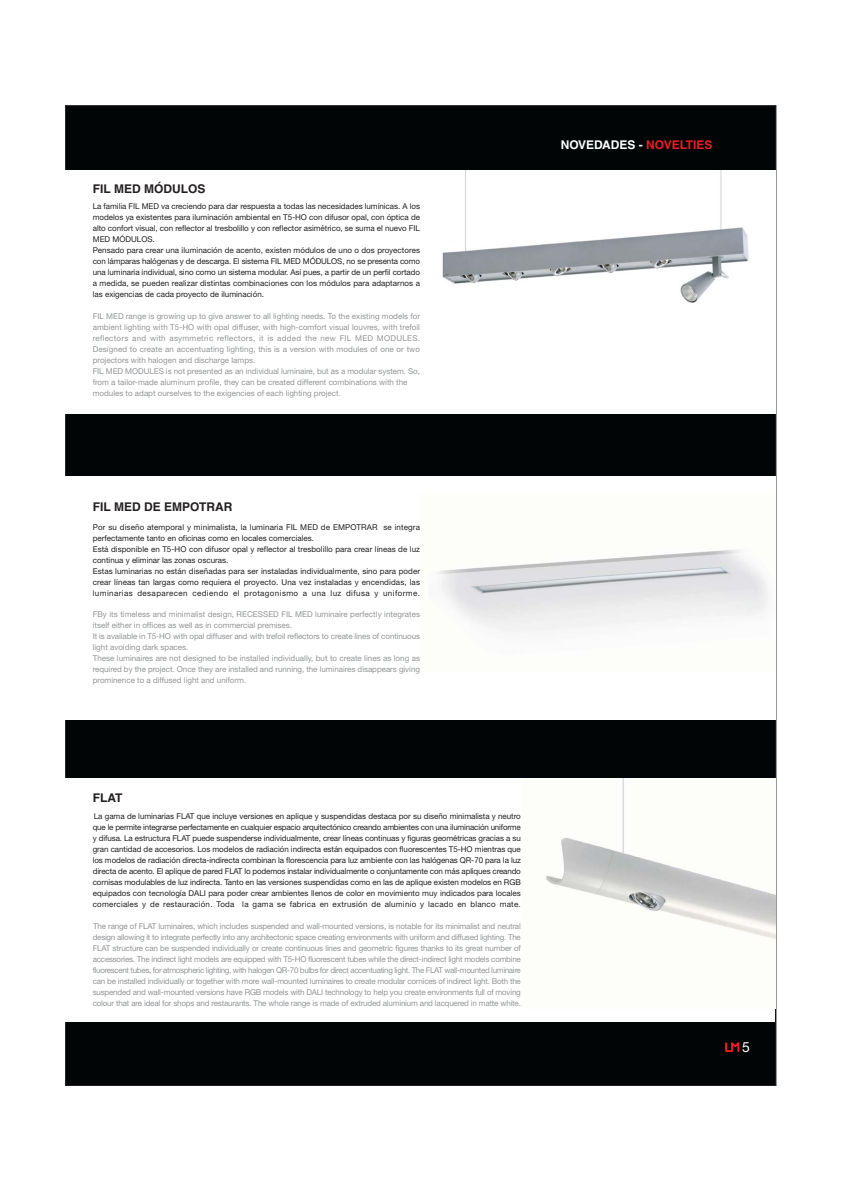
<style>
.page{position:relative;width:842px;height:1191px;background:#fff}
.page>*{position:absolute;margin:0;border:0;box-sizing:border-box;transform-origin:0 0}
.t1{font:14px "Helvetica Neue";color:#fff}
.t2{font:700 12px "Helvetica";color:#231f20}
.t3{font:700 12px "Helvetica";color:#fff}
.t4{font:8px/11px "Helvetica Neue";letter-spacing:.005em;color:#231f20}
.t5{font:8px/11px "Helvetica Neue";color:#939598}
.s1{color:#ed1c24}
</style>
<div class="page">
<div style="left:65px;top:106px;width:711px;height:980px;background:#020506;border:1px solid #231f20"></div>
<div style="left:65px;top:476px;width:711px;height:244px;background:#fff"></div>
<div style="left:65px;top:170px;width:711px;height:244px;background:#fff"></div>
<img style="left:442px;top:170px;width:307px;height:132px">
<div style="left:65px;top:778px;width:710px;height:244px;background:#fff"></div>
<img style="left:546px;top:778px;width:229px;height:161px">
<svg style="left:725px;top:1042px;width:15px;height:10px"></svg>
<h2 class="t2" style="left:93px;top:184px;width:114px">FIL MED MÓDULOS</h2>
<p class="t4" style="left:93px;top:201px;width:329px">La familia FIL MED va creciendo para dar respuesta a todas las necesidades lumínicas. A los modelos ya existentes para iluminación ambiental en T5-HO con difusor opal, con óptica de alto confort visual, con reflector al tresbolillo y con reflector asimétrico, se suma el nuevo FIL MED MÓDULOS.<br>Pensado para crear una iluminación de acento, existen módulos de uno o dos proyectores con lámparas halógenas y de descarga. El sistema FIL MED MÓDULOS, no se presenta como una luminaria individual, sino como un sistema modular. Así pues, a partir de un perfil cortado a medida, se pueden realizar distintas combinaciones con los módulos para adaptarnos a las exigencias de cada proyecto de iluminación.</p>
<p class="t5" style="left:93px;top:311px;width:329px">FIL MED range is growing up to give answer to all lighting needs. To the existing models for ambient lighting with T5-HO with opal diffuser, with high-comfort visual louvres, with trefoil reflectors and with asymmetric reflectors, it is added the new FIL MED MODULES.<br>Designed to create an accentuating lighting, this is a version with modules of one or two projectors with halogen and discharge lamps.<br>FIL MED MODULES is not presented as an individual luminaire, but as a modular system. So, from a tailor-made aluminum profile, they can be created different combinations with the modules to adapt ourselves to the exigencies of each lighting project.</p>
<h2 class="t2" style="left:93px;top:502px;width:141px">FIL MED DE EMPOTRAR</h2>
<p class="t4" style="left:93px;top:522px;width:329px">Por su diseño atemporal y minimalista, la luminaria FIL MED de EMPOTRAR se integra perfectamente tanto en oficinas como en locales comerciales.<br>Está disponible en T5-HO con difusor opal y reflector al tresbolillo para crear líneas de luz continua y eliminar las zonas oscuras.<br>Estas luminarias no están diseñadas para ser instaladas individualmente, sino para poder crear líneas tan largas como requiera el proyecto. Una vez instaladas y encendidas, las luminarias desaparecen cediendo el protagonismo a una luz difusa y uniforme.</p>
<p class="t5" style="left:93px;top:609px;width:329px">FBy its timeless and minimalist design, RECESSED FIL MED luminaire perfectly integrates itself either in offices as well as in commercial premises.<br>It is available in T5-HO with opal diffuser and with trefoil reflectors to create lines of continuous light avoiding dark spaces.<br>These luminaires are not designed to be installed individually, but to create lines as long as required by the project. Once they are installed and running, the luminaires disappears giving prominence to a diffused light and uniform.</p>
<h2 class="t3" style="left:561px;top:141px;width:153px">NOVEDADES - <span class="s1">NOVELTIES</span></h2>
<h2 class="t2" style="left:93px;top:794px;width:31px">FLAT</h2>
<p class="t4" style="left:93px;top:812px;width:430px;text-align:justify">La gama de luminarias FLAT que incluye versiones en aplique y suspendidas destaca por su diseño minimalista y neutro que le permite integrarse perfectamente en cualquier espacio arquitectónico creando ambientes con una iluminación uniforme y difusa. La estructura FLAT puede suspenderse individualmente, crear líneas continuas y figuras geométricas gracias a su gran cantidad de accesorios. Los modelos de radiación indirecta están equipados con fluorescentes T5-HO mientras que los modelos de radiación directa-indirecta combinan la florescencia para luz ambiente con las halógenas QR-70 para la luz directa de acento. El aplique de pared FLAT lo podemos instalar individualmente o conjuntamente con más apliques creando cornisas modulables de luz indirecta. Tanto en las versiones suspendidas como en las de aplique existen modelos en RGB equipados con tecnología DALI para poder crear ambientes llenos de color en movimiento muy indicados para locales comerciales y de restauración. Toda la gama se fabrica en extrusión de aluminio y lacado en blanco mate.</p>
<p class="t5" style="left:93px;top:922px;width:430px;text-align:justify">The range of FLAT luminaires, which includes suspended and wall-mounted versions, is notable for its minimalist and neutral design allowing it to integrate perfectly into any architectonic space creating environments with uniform and diffused lighting. The FLAT structure can be suspended individually or create continuous lines and geometric figures thanks to its great number of accessories. The indirect light models are equipped with T5-HO fluorescent tubes while the direct-indirect light models combine fluorescent tubes, for atmospheric lighting, with halogen QR-70 bulbs for direct accentuating light. The FLAT wall-mounted luminaire can be installed individually or together with more wall-mounted luminaires to create modular cornices of indirect light. Both the suspended and wall-mounted versions have RGB models with DALI technology to help you create environments full of moving colour that are ideal for shops and restaurants. The whole range is made of extruded aluminium and lacquered in matte white.</p>
<h1 class="t1" style="left:742px;top:1042px;width:9px">5</h1>
</div>
